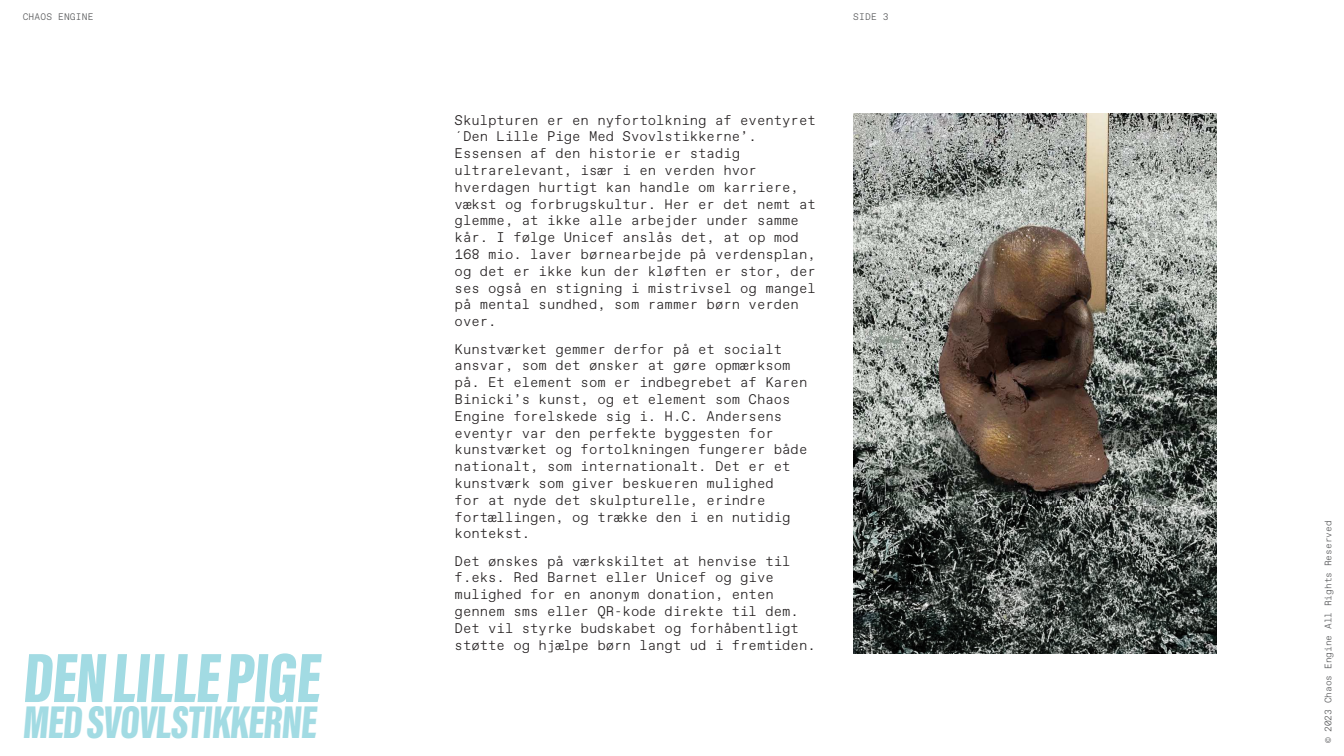
<style>
.page{position:relative;width:1344px;height:756px;background:#fff}
.page>*{position:absolute;margin:0;border:0;box-sizing:border-box;transform-origin:0 0}
.t1{font:71.82px "Acumin Variable Concept";color:#a2dbe3}
.t2{font:47.28px "Acumin Variable Concept";letter-spacing:-.015em;color:#a2dbe3}
.t3{font:300 14px/16.8px "ABC Favorit Mono";color:#231f20}
.t4{font:300 9.52px "ABC Favorit Mono";color:#58595b}
.t5{font:300 9.52px "ABC Favorit Mono";letter-spacing:.02em;color:#58595b}
</style>
<div class="page">
<img style="left:853px;top:114px;width:364px;height:540px">
<p class="t5" style="left:23px;top:13px;width:72px">CHAOS ENGINE</p>
<p class="t4" style="left:853px;top:11px;width:37px">SIDE 3</p>
<h1 class="t1" style="left:22px;top:652px;width:304px">DEN LILLE PIGE</h1>
<h2 class="t2" style="left:22px;top:705px;width:299px">MED SVOVLSTIKKERNE</h2>
<p class="t3" style="left:455px;top:111px;width:363px">Skulpturen er en nyfortolkning af eventyret ´Den Lille Pige Med Svovlstikkerne’.<br>Essensen af den historie er stadig ultrarelevant, især i en verden hvor hverdagen hurtigt kan handle om karriere, vækst og forbrugskultur. Her er det nemt at glemme, at ikke alle arbejder under samme kår. I følge Unicef anslås det, at op mod 168 mio. laver børnearbejde på verdensplan, og det er ikke kun der kløften er stor, der ses også en stigning i mistrivsel og mangel på mental sundhed, som rammer børn verden over.</p>
<p class="t3" style="left:455px;top:340px;width:354px">Kunstværket gemmer derfor på et socialt ansvar, som det ønsker at gøre opmærksom på. Et element som er indbegrebet af Karen Binicki’s kunst, og et element som Chaos Engine forelskede sig i. H.C. Andersens eventyr var den perfekte byggesten for kunstværket og fortolkningen fungerer både nationalt, som internationalt. Det er et kunstværk som giver beskueren mulighed<br>for at nyde det skulpturelle, erindre fortællingen, og trække den i en nutidig kontekst.</p>
<p class="t3" style="left:455px;top:552px;width:363px">Det ønskes på værkskiltet at henvise til f.eks. Red Barnet eller Unicef og give mulighed for en anonym donation, enten gennem sms eller QR-kode direkte til dem.<br>Det vil styrke budskabet og forhåbentligt støtte og hjælpe børn langt ud i fremtiden.</p>
<p class="t4" style="left:1325px;top:743px;width:224px;rotate:-90deg">© 2023 Chaos Engine All Rights Reserved</p>
</div>
